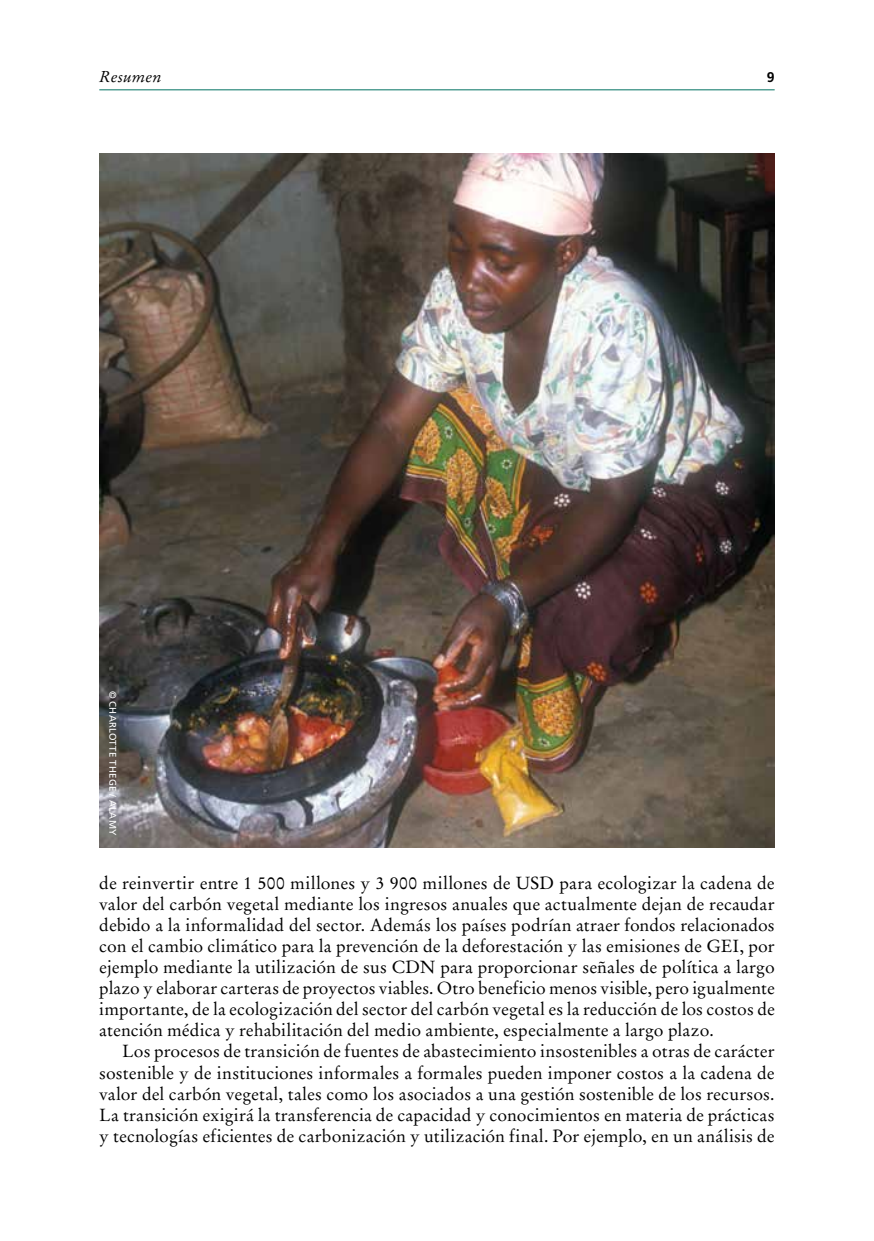
<style>
.page{position:relative;width:874px;height:1241px;background:#fff}
.page>*{position:absolute;margin:0;border:0;box-sizing:border-box;transform-origin:0 0}
.t1{font:17.5px/21px "Stempel Garamond LT Std";letter-spacing:.01em;color:#000;text-align:justify}
.t2{font:italic 15.75px "Stempel Garamond LT Std";letter-spacing:.01em;color:#000}
.t3{font:700 14px "Frutiger LT Std";color:#000}
.t4{font:9.62px "Frutiger LT Std";letter-spacing:.03em;color:#fff}
</style>
<div class="page">
<hr style="left:99px;top:89px;width:675px;height:1px;background:#007161">
<img style="left:99px;top:154px;width:675px;height:693px">
<p class="t2" style="left:99px;top:67px;width:64px">Resumen</p>
<p class="t3" style="left:766px;top:68px;width:9px">9</p>
<p class="t4" style="left:118px;top:690px;width:146px;rotate:90deg">© CHARLOTTE THEGE / ALAMY</p>
<p class="t1" style="left:99px;top:872px;width:676px">de reinvertir entre 1 500 millones y 3 900 millones de USD para ecologizar la cadena de valor del carbón vegetal mediante los ingresos anuales que actualmente dejan de recaudar debido a la informalidad del sector. Además los países podrían atraer fondos relacionados con el cambio climático para la prevención de la deforestación y las emisiones de GEI, por ejemplo mediante la utilización de sus CDN para proporcionar señales de política a largo plazo y elaborar carteras de proyectos viables. Otro beneficio menos visible, pero igualmente importante, de la ecologización del sector del carbón vegetal es la reducción de los costos de atención médica y rehabilitación del medio ambiente, especialmente a largo plazo.</p>
<p class="t1" style="left:99px;top:1040px;width:676px;text-indent:23px">Los procesos de transición de fuentes de abastecimiento insostenibles a otras de carácter sostenible y de instituciones informales a formales pueden imponer costos a la cadena de valor del carbón vegetal, tales como los asociados a una gestión sostenible de los recursos.<br>La transición exigirá la transferencia de capacidad y conocimientos en materia de prácticas y tecnologías eficientes de carbonización y utilización final. Por ejemplo, en un análisis de</p>
</div>
